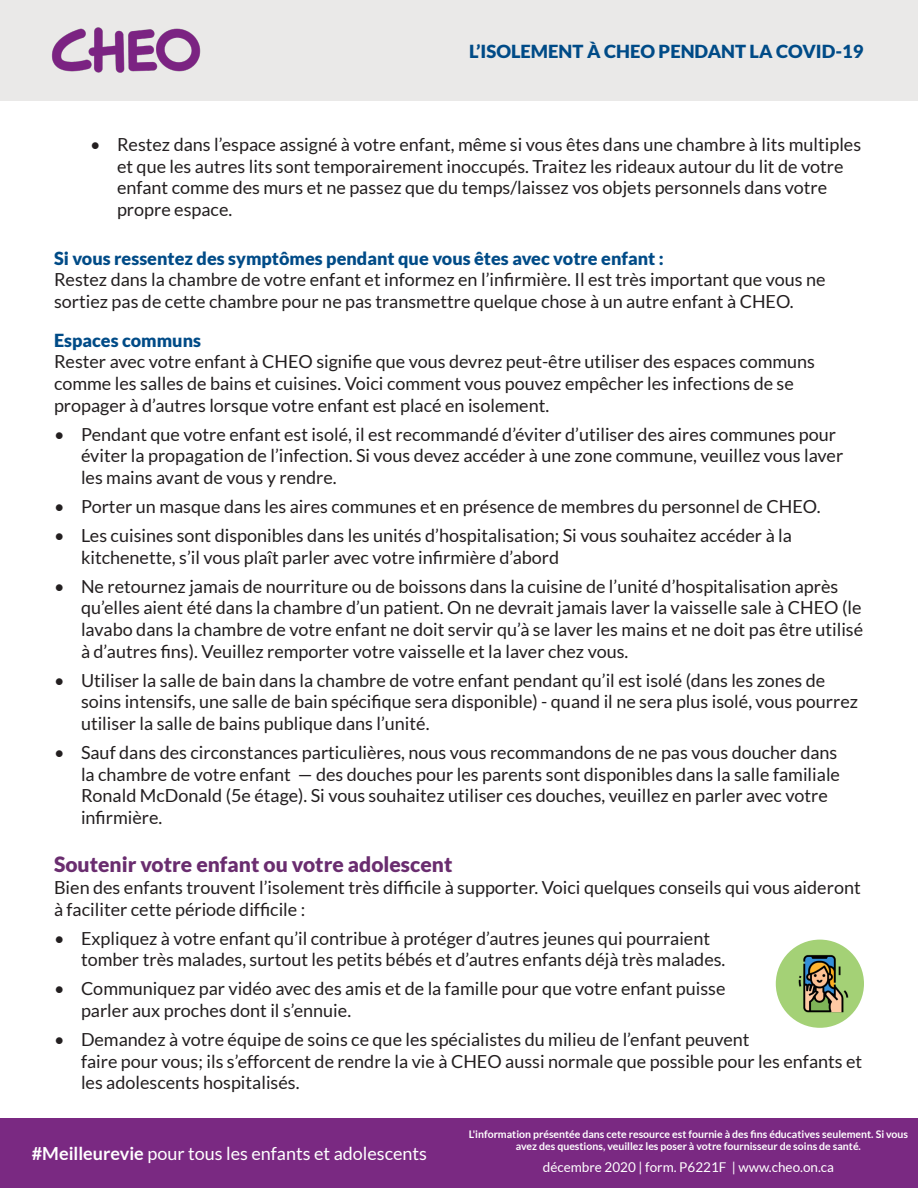
<style>
.page{position:relative;width:918px;height:1188px;background:#fff}
.page>*{position:absolute;margin:0;border:0;box-sizing:border-box;transform-origin:0 0}
.H2_-_Purple{font:900 21px "Lato";color:#6a2d6f}
.t1{font:18px/21.6px "Lato";color:#231f20}
.H3_-_Dark_blue_non_i{font:900 18px "Lato";color:#004b87}
.t2{font:18px "Lato";color:#fff}
.t3{font:13.5px "Lato";color:#fff}
.t4{font:700 10.5px/12px "Lato";color:#fff;text-align:center}
.s1{font-weight:700}
</style>
<div class="page">
<div style="left:0;top:0;width:918px;height:101px;background:#eae9e8"></div>
<img style="left:51px;top:27px;width:150px;height:46px">
<div style="left:0;top:1119px;width:918px;height:69px;background:#7a2982"></div>
<div style="left:776px;top:940px;width:88px;height:88px;background:#a4d176;border-radius:50%"></div>
<img style="left:798px;top:955px;width:51px;height:58px">
<p class="H3_-_Dark_blue_non_i" style="left:469px;top:41px;width:396px">L’ISOLEMENT À CHEO PENDANT LA COVID-19</p>
<p class="t1" style="left:117px;top:134px;width:746px;text-indent:-27px">• Restez dans l’espace assigné à votre enfant, même si vous êtes dans une chambre à lits multiples et que les autres lits sont temporairement inoccupés. Traitez les rideaux autour du lit de votre enfant comme des murs et ne passez que du temps/laissez vos objets personnels dans votre propre espace.</p>
<h3 class="H3_-_Dark_blue_non_i" style="left:54px;top:248px;width:611px">Si vous ressentez des symptômes pendant que vous êtes avec votre enfant :</h3>
<p class="t1" style="left:54px;top:269px;width:773px">Restez dans la chambre de votre enfant et informez en l’infirmière. Il est très important que vous ne sortiez pas de cette chambre pour ne pas transmettre quelque chose à un autre enfant à CHEO.</p>
<h3 class="H3_-_Dark_blue_non_i" style="left:54px;top:330px;width:149px">Espaces communs</h3>
<p class="t1" style="left:54px;top:351px;width:763px">Rester avec votre enfant à CHEO signifie que vous devrez peut-être utiliser des espaces communs comme les salles de bains et cuisines. Voici comment vous pouvez empêcher les infections de se propager à d’autres lorsque votre enfant est placé en isolement.</p>
<p class="t1" style="left:81px;top:423px;width:764px;text-indent:-27px">• Pendant que votre enfant est isolé, il est recommandé d’éviter d’utiliser des aires communes pour éviter la propagation de l’infection. Si vous devez accéder à une zone commune, veuillez vous laver les mains avant de vous y rendre.</p>
<p class="t1" style="left:54px;top:496px;width:768px">• Porter un masque dans les aires communes et en présence de membres du personnel de CHEO.</p>
<p class="t1" style="left:81px;top:525px;width:713px;text-indent:-27px">• Les cuisines sont disponibles dans les unités d’hospitalisation; Si vous souhaitez accéder à la kitchenette, s’il vous plaît parler avec votre infirmière d’abord</p>
<p class="t1" style="left:81px;top:575px;width:784px;text-indent:-27px">• Ne retournez jamais de nourriture ou de boissons dans la cuisine de l’unité d’hospitalisation après qu’elles aient été dans la chambre d’un patient. On ne devrait jamais laver la vaisselle sale à CHEO (le lavabo dans la chambre de votre enfant ne doit servir qu’à se laver les mains et ne doit pas être utilisé à d’autres fins). Veuillez remporter votre vaisselle et la laver chez vous.</p>
<p class="t1" style="left:81px;top:669px;width:779px;text-indent:-27px">• Utiliser la salle de bain dans la chambre de votre enfant pendant qu’il est isolé (dans les zones de soins intensifs, une salle de bain spécifique sera disponible) - quand il ne sera plus isolé, vous pourrez utiliser la salle de bains publique dans l’unité.</p>
<p class="t1" style="left:81px;top:742px;width:761px;text-indent:-27px">• Sauf dans des circonstances particulières, nous vous recommandons de ne pas vous doucher dans la chambre de votre enfant — des douches pour les parents sont disponibles dans la salle familiale Ronald McDonald (5e étage). Si vous souhaitez utiliser ces douches, veuillez en parler avec votre infirmière.</p>
<h2 class="H2_-_Purple" style="left:54px;top:852px;width:400px">Soutenir votre enfant ou votre adolescent</h2>
<p class="t1" style="left:54px;top:877px;width:808px">Bien des enfants trouvent l’isolement très difficile à supporter. Voici quelques conseils qui vous aideront à faciliter cette période difficile :</p>
<p class="t1" style="left:81px;top:927px;width:646px;text-indent:-27px">• Expliquez à votre enfant qu’il contribue à protéger d’autres jeunes qui pourraient tomber très malades, surtout les petits bébés et d’autres enfants déjà très malades.</p>
<p class="t1" style="left:81px;top:978px;width:646px;text-indent:-27px">• Communiquez par vidéo avec des amis et de la famille pour que votre enfant puisse parler aux proches dont il s’ennuie.</p>
<p class="t1" style="left:81px;top:1029px;width:783px;text-indent:-27px">• Demandez à votre équipe de soins ce que les spécialistes du milieu de l’enfant peuvent<br>faire pour vous; ils s’efforcent de rendre la vie à CHEO aussi normale que possible pour les enfants et les adolescents hospitalisés.</p>
<p class="t2" style="left:32px;top:1143px;width:397px"><span class="s1">#Meilleurevie</span> pour tous les enfants et adolescents</p>
<p class="t4" style="left:469px;top:1128px;width:441px">L'information présentée dans cete resource est fournie à des fins éducatives seulement. Si vous avez des questions, veuillez les poser à votre fournisseur de soins de santé.</p>
<p class="t3" style="left:543px;top:1160px;width:293px">décembre 2020 | form. P6221F | www.cheo.on.ca</p>
</div>
